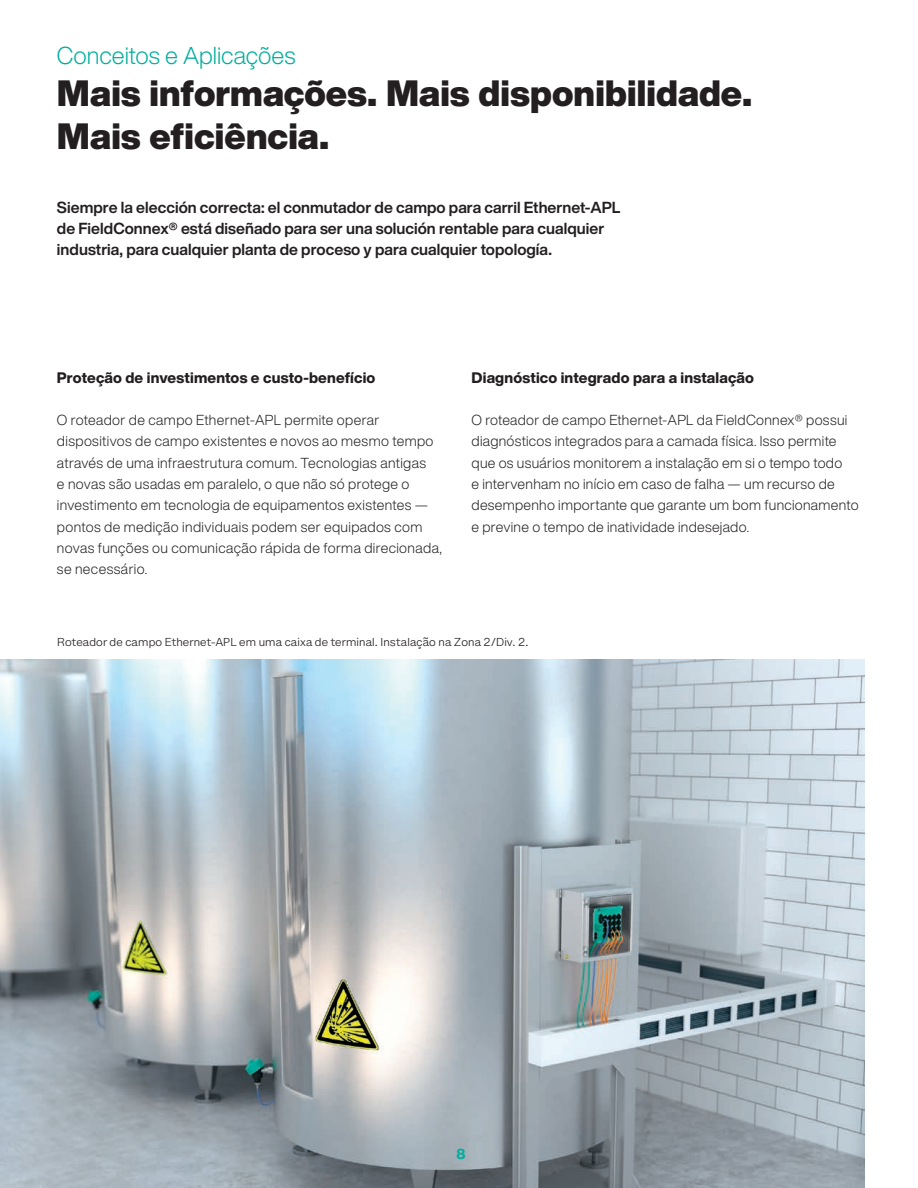
<style>
.page{position:relative;width:918px;height:1188px;background:#fff}
.page>*{position:absolute;margin:0;border:0;box-sizing:border-box;transform-origin:0 0}
.t1{font:900 36px/42.5px "Helvetica Now Display";letter-spacing:.005em;color:#231f20}
.t2{font:300 24px "Helvetica Now Display";color:#00ae9d}
.t3{font:700 15.75px/21.3px "Helvetica Now Display";letter-spacing:.005em;color:#231f20}
.t4{font:800 15px "Helvetica Now Display";letter-spacing:.01em;color:#231f20}
.t5{font:300 14.25px/21.3px "Helvetica Now Display";letter-spacing:.02em;color:#231f20}
.t6{font:800 14.25px "Helvetica Now Display";color:#00ae9d}
.t7{font:300 10.5px "Helvetica Now Micro";letter-spacing:-.055em;color:#231f20}
</style>
<div class="page">
<img style="left:0;top:659px;width:865px;height:529px">
<h2 class="t2" style="left:57px;top:39px;width:240px">Conceitos e Aplicações</h2>
<h1 class="t1" style="left:57px;top:72px;width:696px">Mais informações. Mais disponibilidade.<br>Mais eficiência.</h1>
<p class="t3" style="left:57px;top:196px;width:565px">Siempre la elección correcta: el conmutador de campo para carril Ethernet-APL de FieldConnex® está diseñado para ser una solución rentable para cualquier industria, para cualquier planta de proceso y para cualquier topología.</p>
<p class="t4" style="left:57px;top:367px;width:320px">Proteção de investimentos e custo-benefício</p>
<p class="t5" style="left:57px;top:409px;width:387px">O roteador de campo Ethernet-APL permite operar dispositivos de campo existentes e novos ao mesmo tempo através de uma infraestrutura comum. Tecnologias antigas<br>e novas são usadas em paralelo, o que não só protege o investimento em tecnologia de equipamentos existentes — pontos de medição individuais podem ser equipados com novas funções ou comunicação rápida de forma direcionada, se necessário.</p>
<p class="t4" style="left:472px;top:367px;width:284px">Diagnóstico integrado para a instalação</p>
<p class="t5" style="left:472px;top:409px;width:389px">O roteador de campo Ethernet-APL da FieldConnex® possui diagnósticos integrados para a camada física. Isso permite que os usuários monitorem a instalação em si o tempo todo<br>e intervenham no início em caso de falha — um recurso de desempenho importante que garante um bom funcionamento e previne o tempo de inatividade indesejado.</p>
<p class="t7" style="left:57px;top:635px;width:473px">Roteador de campo Ethernet-APL em uma caixa de terminal. Instalação na Zona 2/Div. 2.</p>
<p class="t6" style="left:456px;top:1144px;width:10px">8</p>
</div>
